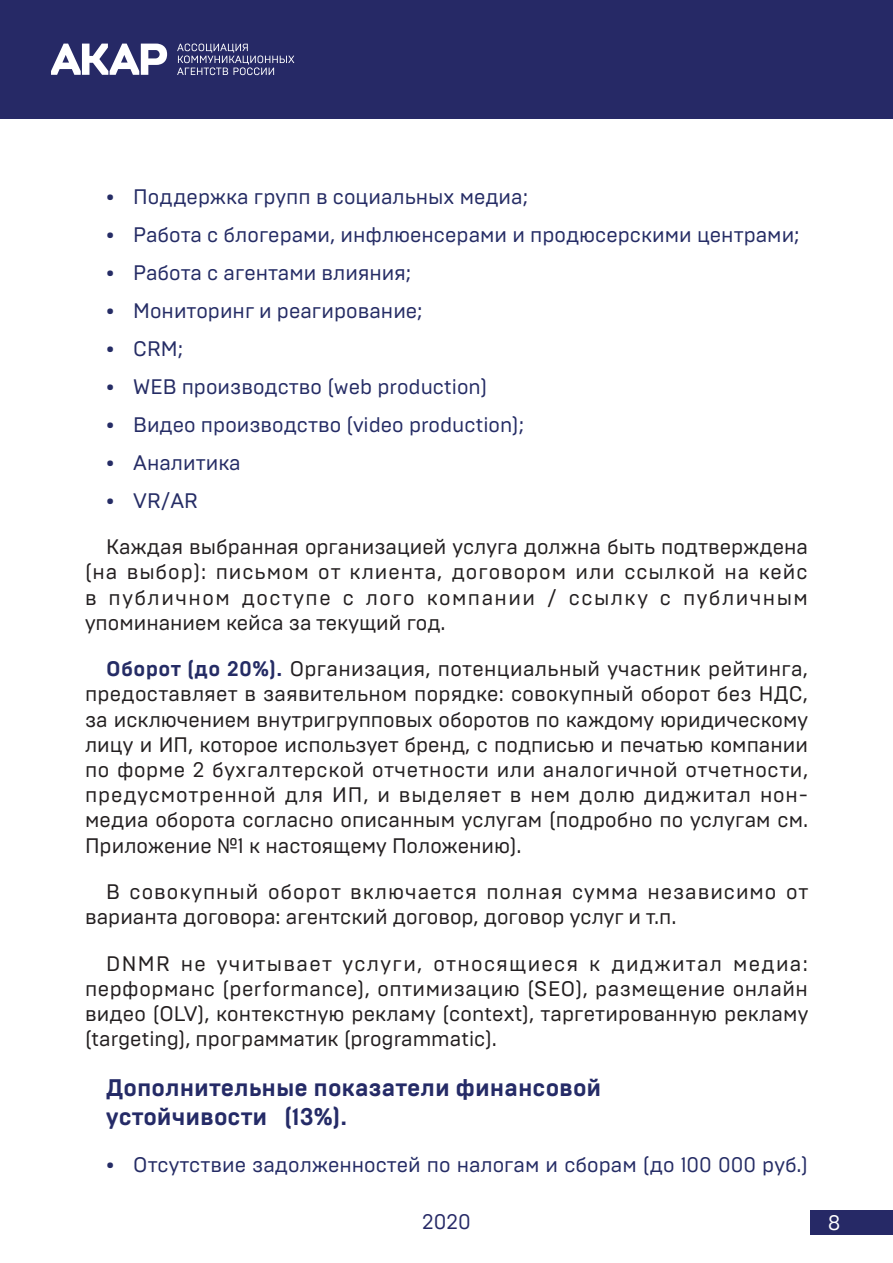
<style>
.page{position:relative;width:893px;height:1263px;background:#fff}
.page>*{position:absolute;margin:0;border:0;box-sizing:border-box;transform-origin:0 0}
.ZAGOLOVOK2{font:700 24px "Brutal Type";color:#252b67}
.text_indent{font:21px/25.2px "Brutal Type";color:#231f20;text-align:justify}
.t1{font:21px "Brutal Type";color:#252c65}
.text_indent-2{font:21px/25.2px "Brutal Type";letter-spacing:.045em;color:#231f20}
.t2{font:21px "Brutal Type";color:#262966}
.t3{font:21px "Brutal Type";color:#fff}
.s1{font-weight:700;color:#252c65}
</style>
<div class="page">
<div style="left:0;top:0;width:893px;height:119px;background:#262966"></div>
<div style="left:810px;top:1210px;width:83px;height:25px;background:#262966"></div>
<svg style="left:51px;top:44px;width:116px;height:31px"></svg>
<svg style="left:177px;top:44px;width:117px;height:31px"></svg>
<p class="t1" style="left:106px;top:184px;width:423px">• Поддержка групп в социальных медиа;</p>
<p class="t1" style="left:106px;top:222px;width:694px">• Работа с блогерами, инфлюенсерами и продюсерскими центрами;</p>
<p class="t1" style="left:106px;top:260px;width:306px">• Работа с агентами влияния;</p>
<p class="t1" style="left:106px;top:298px;width:317px">• Мониторинг и реагирование;</p>
<p class="t1" style="left:106px;top:336px;width:78px">• CRM;</p>
<p class="t1" style="left:106px;top:374px;width:382px">• WEB производство (web production)</p>
<p class="t1" style="left:106px;top:412px;width:419px">• Видео производство (video production);</p>
<p class="t1" style="left:106px;top:450px;width:136px">• Аналитика</p>
<p class="t1" style="left:106px;top:488px;width:93px">• VR/AR</p>
<p class="text_indent" style="left:85px;top:534px;width:724px;text-indent:21px">Каждая выбранная организацией услуга должна быть подтверждена (на выбор): письмом от клиента, договором или ссылкой на кейс в публичном доступе с лого компании / ссылку с публичным упоминанием кейса за текущий год.</p>
<p class="text_indent" style="left:85px;top:656px;width:725px;text-indent:21px"><span class="s1">Оборот (до 20%).</span> Организация, потенциальный участник рейтинга, предоставляет в заявительном порядке: совокупный оборот без НДС, за исключением внутригрупповых оборотов по каждому юридическому лицу и ИП, которое использует бренд, с подписью и печатью компании по форме 2 бухгалтерской отчетности или аналогичной отчетности, предусмотренной для ИП, и выделяет в нем долю диджитал нон&shy;медиа оборота согласно описанным услугам (подробно по услугам см.<br>Приложение №1 к настоящему Положению).</p>
<p class="text_indent-2" style="left:85px;top:879px;width:725px;text-indent:21px">В совокупный оборот включается полная сумма независимо от варианта договора: агентский договор, договор услуг и т.п.</p>
<p class="text_indent" style="left:85px;top:951px;width:725px;text-indent:21px">DNMR не учитывает услуги, относящиеся к диджитал медиа: перформанс (performance), оптимизацию (SEO), размещение онлайн видео (OLV), контекстную рекламу (context), таргетированную рекламу (targeting), программатик (programmatic).</p>
<p class="ZAGOLOVOK2" style="left:106px;top:1073px;width:497px">Дополнительные показатели финансовой</p>
<p class="ZAGOLOVOK2" style="left:106px;top:1102px;width:242px">устойчивости (13%).</p>
<p class="t1" style="left:106px;top:1152px;width:703px">• Отсутствие задолженностей по налогам и сборам (до 100 000 руб.)</p>
<p class="t2" style="left:422px;top:1209px;width:50px">2020</p>
<p class="t3" style="left:828px;top:1210px;width:14px">8</p>
</div>
